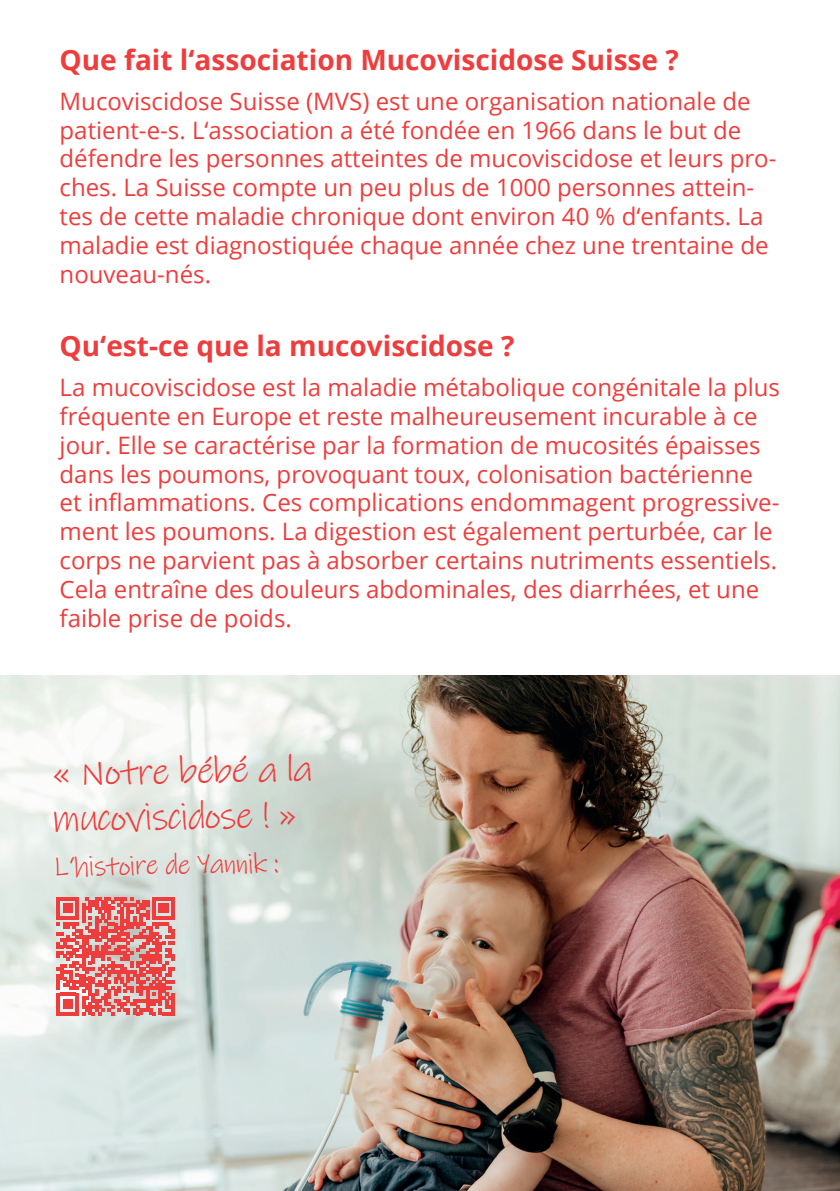
<style>
.page{position:relative;width:840px;height:1191px;background:#fff}
.page>*{position:absolute;margin:0;border:0;box-sizing:border-box;transform-origin:0 0}
.t1{font:38px/45.6px "Ink Free";color:#ee3d3c}
.t2{font:700 28px "Open Sans";color:#ee3d3c}
.t3{font:28px "Ink Free";color:#ee3d3c}
.t4{font:24px/28.8px "Open Sans";color:#ee3d3c}
</style>
<div class="page">
<img style="left:0;top:676px;width:839px;height:515px">
<svg style="left:57px;top:897px;width:117px;height:118px;background:#e57775"></svg>
<hr style="left:171px;top:992px;width:3px;height:23px;background:#ee3d3c">
<img style="left:839px;top:675px;width:1px;height:352px">
<p class="t2" style="left:60px;top:40px;width:620px">Que fait l‘association Mucoviscidose Suisse ?</p>
<p class="t4" style="left:60px;top:86px;width:718px">Mucoviscidose Suisse (MVS) est une organisation nationale de patient-e-s. L‘association a été fondée en 1966 dans le but de défendre les personnes atteintes de mucoviscidose et leurs pro&shy;ches. La Suisse compte un peu plus de 1000 personnes attein&shy;tes de cette maladie chronique dont environ 40 % d‘enfants. La maladie est diagnostiquée chaque année chez une trentaine de nouveau-nés.</p>
<p class="t2" style="left:60px;top:326px;width:456px">Qu‘est-ce que la mucoviscidose ?</p>
<p class="t4" style="left:60px;top:372px;width:721px">La mucoviscidose est la maladie métabolique congénitale la plus fréquente en Europe et reste malheureusement incurable à ce jour. Elle se caractérise par la formation de mucosités épaisses dans les poumons, provoquant toux, colonisation bactérienne et inflammations. Ces complications endommagent progressive&shy;ment les poumons. La digestion est également perturbée, car le corps ne parvient pas à absorber certains nutriments essentiels.<br>Cela entraîne des douleurs abdominales, des diarrhées, et une faible prise de poids.</p>
<h1 class="t1" style="left:51px;top:750px;width:263px;rotate:-1deg">« Notre bébé a la mucoviscidose ! »</h1>
<p class="t3" style="left:53px;top:848px;width:227px;rotate:-1deg">L‘histoire de Yannik :</p>
</div>
